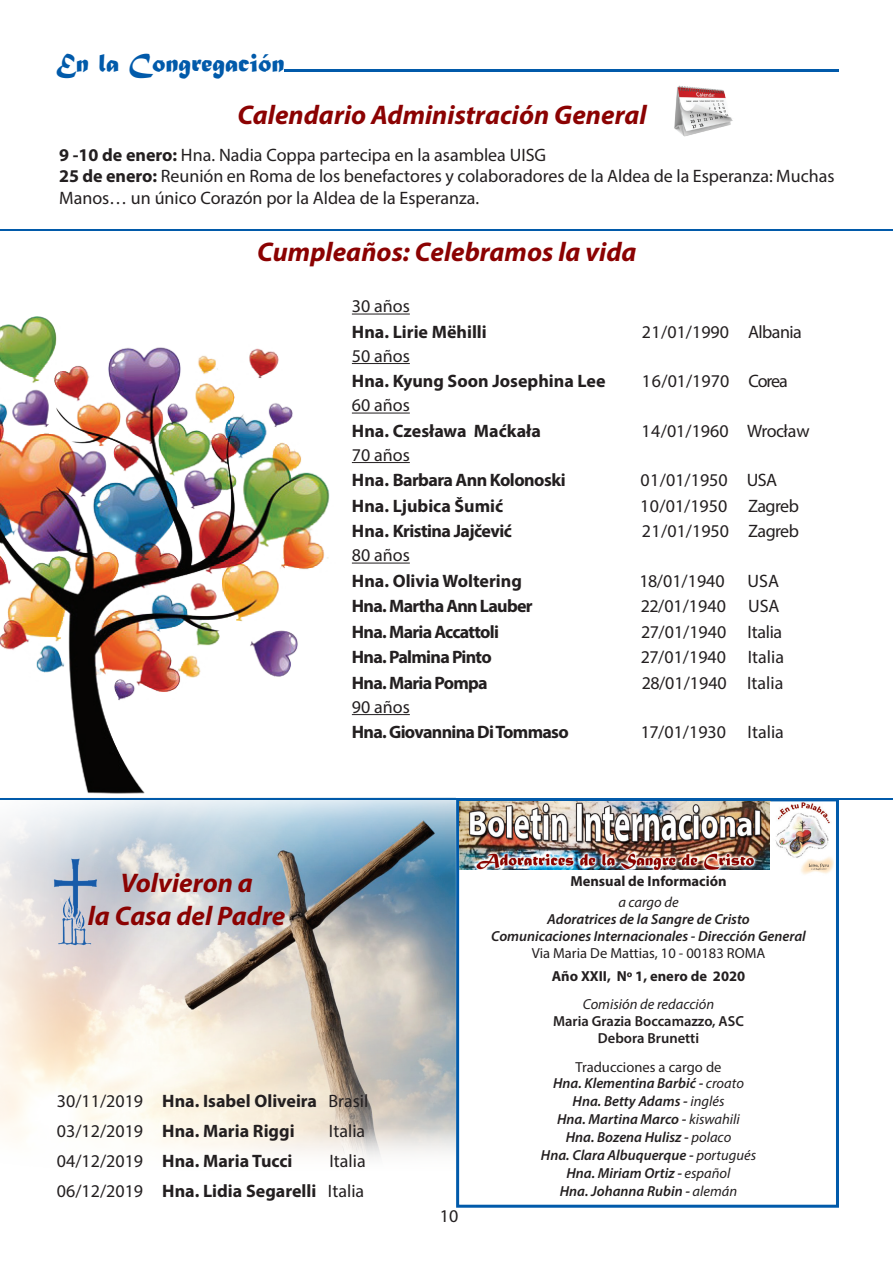
<style>
.page{position:relative;width:893px;height:1263px;background:#fff}
.page>*{position:absolute;margin:0;border:0;box-sizing:border-box;transform-origin:0 0}
.t1{font:italic 700 27px/32.4px "Myriad Pro";color:#8b0202;text-align:center}
.t2{font:27px "Matura MT Script Capitals";color:#015aaa}
.t3{font:18px/21.6px "Myriad Pro";color:#231f20;text-align:right}
.t4{font:700 18px/30px "Myriad Pro";letter-spacing:-.01em;color:#231f20}
.t5{font:700 18px "Myriad Pro";letter-spacing:-.04em;color:#231f20}
.t6{font:700 18px "Myriad Pro";letter-spacing:-.03em;color:#231f20}
.t7{font:18px "Myriad Pro";letter-spacing:-.03em;color:#231f20}
.t8{font:italic 600 14.55px/18px "Myriad Pro";color:#231f20;text-align:center}
.t9{font:700 14.55px "Myriad Pro";color:#231f20}
.t10{font:600 14.55px/17.4px "Myriad Pro";color:#231f20;text-align:center}
.t11{font:14.55px "Myriad Pro";color:#231f20}
.t12{font:italic 14.55px "Myriad Pro";color:#231f20}
.s1{font-weight:700}
.s2{font-weight:400}
.s3{font-weight:400;font-style:normal}
</style>
<div class="page">
<hr style="left:352px;top:314px;width:58px;height:1px;background:#231f20">
<hr style="left:352px;top:363px;width:58px;height:1px;background:#231f20">
<hr style="left:352px;top:413px;width:58px;height:1px;background:#231f20">
<hr style="left:352px;top:462px;width:58px;height:1px;background:#231f20">
<hr style="left:352px;top:563px;width:58px;height:1px;background:#231f20">
<hr style="left:352px;top:714px;width:58px;height:1px;background:#231f20">
<img style="left:0;top:316px;width:330px;height:478px">
<img style="left:0;top:797px;width:455px;height:361px">
<img style="left:32px;top:841px;width:77px;height:107px">
<hr style="left:0;top:798px;width:893px;height:2px;background:#015aaa">
<hr style="left:0;top:230px;width:893px;height:1px;background:#015aaa">
<img style="left:674px;top:85px;width:59px;height:52px">
<svg style="left:285px;top:70px;width:554px;height:2px"></svg>
<div style="left:456px;top:798px;width:383px;height:410px;border:3px solid #015aaa"></div>
<img style="left:459px;top:801px;width:311px;height:69px">
<img style="left:775px;top:803px;width:59px;height:72px">
<h1 class="t2" style="left:56px;top:46px;width:230px">En la Congregación</h1>
<h1 class="t1" style="left:237px;top:98px;width:411px">Calendario Administración General</h1>
<p class="t3" style="left:59px;top:143px;width:777px;text-align:left"><span class="s1">9 -10 de enero:</span> Hna. Nadia Coppa partecipa en la asamblea UISG<br><span class="s1">25 de enero:</span> Reunión en Roma de los benefactores y colaboradores de la Aldea de la Esperanza: Muchas<br>Manos… un único Corazón por la Aldea de la Esperanza.</p>
<h1 class="t1" style="left:257px;top:235px;width:381px">Cumpleaños: Celebramos la vida</h1>
<p class="t3" style="left:352px;top:295px;width:59px">30 años</p>
<p class="t4" style="left:352px;top:316px;width:136px">Hna. Lirie Mëhilli</p>
<p class="t7" style="left:642px;top:321px;width:162px">21/01/1990 Albania</p>
<p class="t3" style="left:352px;top:345px;width:59px">50 años</p>
<p class="t4" style="left:352px;top:366px;width:255px">Hna. Kyung Soon Josephina Lee</p>
<p class="t3" style="left:642px;top:370px;width:147px">16/01/1970 Corea</p>
<p class="t3" style="left:352px;top:394px;width:59px">60 años</p>
<p class="t4" style="left:352px;top:415px;width:190px">Hna. Czesława Maćkała</p>
<p class="t3" style="left:641px;top:420px;width:170px">14/01/1960 Wrocław</p>
<p class="t3" style="left:352px;top:444px;width:59px">70 años</p>
<p class="t6" style="left:352px;top:468px;width:215px">Hna. Barbara Ann Kolonoski</p>
<p class="t3" style="left:640px;top:469px;width:138px">01/01/1950 USA</p>
<p class="t4" style="left:352px;top:490px;width:153px">Hna. Ljubica Šumić</p>
<p class="t3" style="left:640px;top:495px;width:160px">10/01/1950 Zagreb</p>
<p class="t6" style="left:352px;top:519px;width:162px">Hna. Kristina Jajčević</p>
<p class="t3" style="left:642px;top:520px;width:159px">21/01/1950 Zagreb</p>
<p class="t3" style="left:352px;top:544px;width:59px">80 años</p>
<p class="t4" style="left:352px;top:565px;width:172px">Hna. Olivia Woltering</p>
<p class="t3" style="left:640px;top:570px;width:87px">18/01/1940</p>
<p class="t3" style="left:748px;top:570px;width:33px">USA</p>
<p class="t5" style="left:352px;top:594px;width:182px">Hna. Martha Ann Lauber</p>
<p class="t3" style="left:641px;top:595px;width:140px">22/01/1940 USA</p>
<p class="t5" style="left:352px;top:620px;width:149px">Hna. Maria Accattoli</p>
<p class="t3" style="left:641px;top:621px;width:142px">27/01/1940 Italia</p>
<p class="t5" style="left:352px;top:645px;width:141px">Hna. Palmina Pinto</p>
<p class="t3" style="left:641px;top:646px;width:145px">27/01/1940 Italia</p>
<p class="t5" style="left:352px;top:671px;width:137px">Hna. Maria Pompa</p>
<p class="t3" style="left:642px;top:672px;width:143px">28/01/1940 Italia</p>
<p class="t3" style="left:352px;top:696px;width:59px">90 años</p>
<p class="t5" style="left:352px;top:720px;width:218px">Hna. Giovannina Di Tommaso</p>
<p class="t3" style="left:641px;top:721px;width:144px">17/01/1930 Italia</p>
<h1 class="t1" style="left:88px;top:866px;width:199px">Volvieron a<br>la Casa del Padre</h1>
<p class="t4" style="left:57px;top:1086px;width:313px"><span class="s2">30/11/2019</span> Hna. Isabel Oliveira <span class="s2">Brasil<br>03/12/2019</span> Hna. Maria Riggi</p>
<p class="t3" style="left:329px;top:1120px;width:38px">Italia</p>
<p class="t3" style="left:57px;top:1146px;width:310px;line-height:30px">Italia<br>06/12/2019 <span class="s1">Hna. Lidia Segarelli</span> Italia</p>
<p class="t4" style="left:57px;top:1146px;width:237px"><span class="s2">04/12/2019</span> Hna. Maria Tucci</p>
<p class="t3" style="left:440px;top:1205px;width:20px">10</p>
<p class="t9" style="left:570px;top:871px;width:158px">Mensual de Información</p>
<p class="t12" style="left:618px;top:893px;width:62px">a cargo de</p>
<p class="t8" style="left:491px;top:911px;width:316px;line-height:16.5px">Adoratrices de la Sangre de Cristo<br>Comunicaciones Internacionales - Dirección General</p>
<p class="t11" style="left:532px;top:944px;width:235px">Via Maria De Mattias, 10 - 00183 ROMA</p>
<p class="t9" style="left:552px;top:966px;width:195px">Año XXII, Nº 1, enero de 2020</p>
<p class="t12" style="left:583px;top:995px;width:133px">Comisión de redacción</p>
<p class="t10" style="left:553px;top:1012px;width:192px">Maria Grazia Boccamazzo, ASC<br>Debora Brunetti</p>
<p class="t8" style="left:553px;top:1058px;width:192px;line-height:16.5px"><span class="s3">Traducciones a cargo de<br></span>Hna. Klementina Barbić - <span class="s2">croato</span></p>
<p class="t8" style="left:541px;top:1092px;width:217px">Hna. Betty Adams - <span class="s2">inglés<br></span>Hna. Martina Marco - <span class="s2">kiswahili<br></span>Hna. Bozena Hulisz - <span class="s2">polaco<br></span>Hna. Clara Albuquerque - <span class="s2">portugués<br></span>Hna. Miriam Ortiz - <span class="s2">español<br></span>Hna. Johanna Rubin - <span class="s2">alemán</span></p>
</div>
